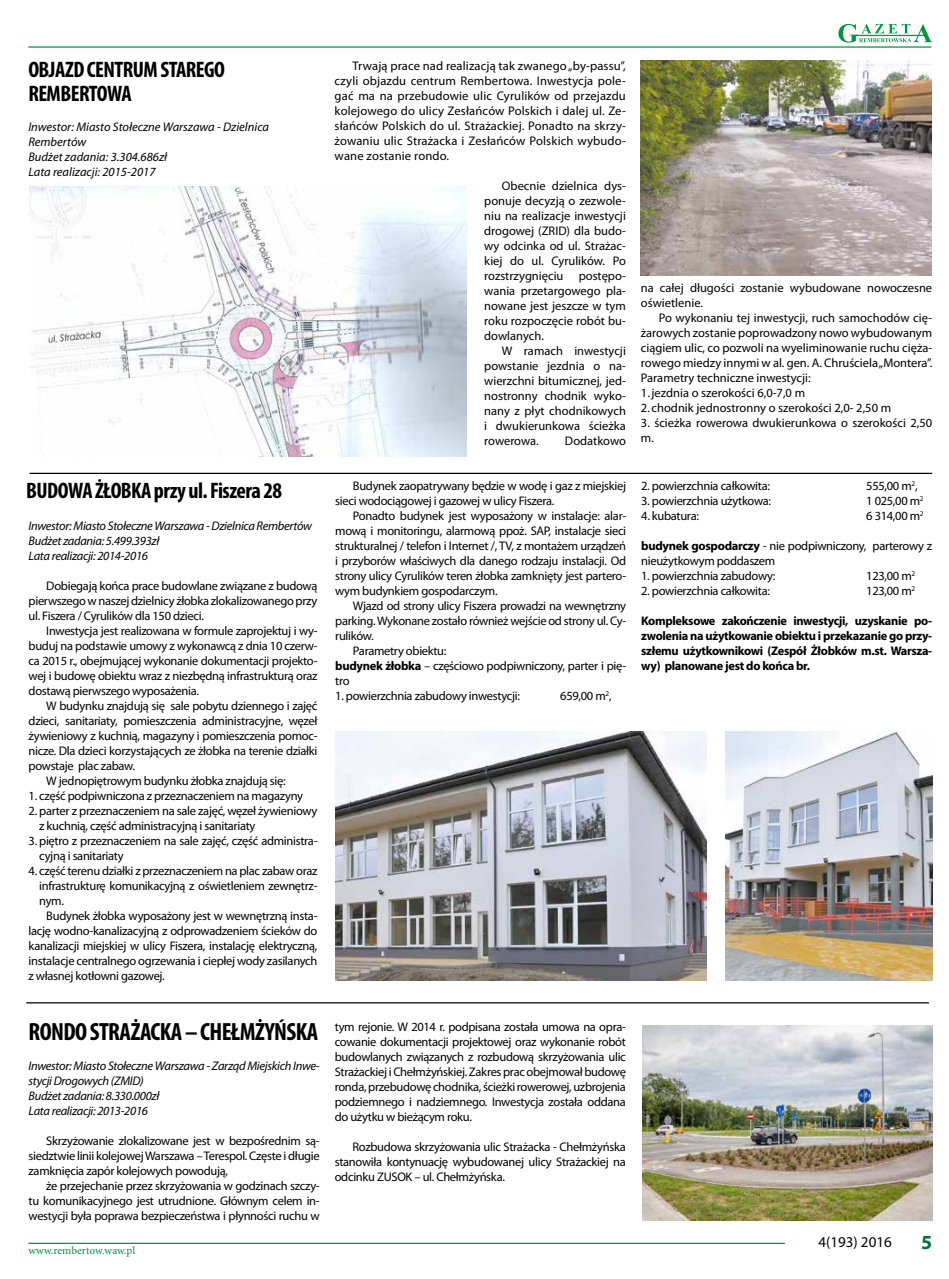
<style>
.page{position:relative;width:949px;height:1279px;background:#fff}
.page>*{position:absolute;margin:0;border:0;box-sizing:border-box;transform-origin:0 0}
.t1{font:700 condensed 25px "Myriad Pro";letter-spacing:-.025em;color:#000}
.t2{font:700 condensed 22.5px/23.8px "Myriad Pro";letter-spacing:-.025em;color:#000}
.t3{font:700 20px "Myriad Pro";color:#00713c}
.t4{font:15px "Myriad Pro";color:#000}
.t5{font:12.5px/15px "Myriad Pro";letter-spacing:-.025em;color:#000;text-align:justify}
.t6{font:italic 12.5px/15px "Myriad Pro";letter-spacing:-.025em;color:#000}
.t7{font:12.5px/15px "Myriad Pro";color:#000}
.t8{font:700 12.5px/15px "Myriad Pro";letter-spacing:-.025em;color:#000;text-align:justify}
.t9{font:italic 12.5px/15px "Myriad Pro";color:#000}
.t10{font:11.25px "Minion Pro";color:#009641}
.s1{font-weight:700}
</style>
<div class="page">
<hr style="left:28px;top:46px;width:903px;height:2px;background:#009641">
<hr style="left:28px;top:1243px;width:757px;height:1px;background:#009641">
<svg style="left:838px;top:24px;width:94px;height:19px"></svg>
<img style="left:641px;top:60px;width:290px;height:215px">
<hr style="left:30px;top:473px;width:902px;height:1px;background:#000">
<hr style="left:26px;top:1002px;width:903px;height:1px;background:#000">
<img style="left:642px;top:1025px;width:290px;height:196px">
<img style="left:335px;top:731px;width:372px;height:249px">
<img style="left:725px;top:731px;width:207px;height:249px">
<img style="left:30px;top:187px;width:437px;height:270px">
<h2 class="t2" style="left:28px;top:57px;width:198px">OBJAZD CENTRUM STAREGO<br>REMBERTOWA</h2>
<p class="t9" style="left:28px;top:119px;width:242px">Inwestor: Miasto Stołeczne Warszawa - Dzielnica<br>Rembertów<br>Budżet zadania: 3.304.686zł<br>Lata realizacji: 2015-2017</p>
<h2 class="t2" style="left:26px;top:478px;width:257px">BUDOWA ŻŁOBKA przy ul. Fiszera 28</h2>
<p class="t6" style="left:29px;top:518px;width:285px">Inwestor: Miasto Stołeczne Warszawa - Dzielnica Rembertów<br>Budżet zadania: 5.499.393zł<br>Lata realizacji: 2014-2016</p>
<p class="t5" style="left:29px;top:578px;width:290px;text-indent:18px">Dobiegają końca prace budowlane związane z budową pierwszego w naszej dzielnicy żłobka zlokalizowanego przy ul. Fiszera / Cyrulików dla 150 dzieci.</p>
<p class="t5" style="left:29px;top:623px;width:290px;text-indent:18px">Inwestycja jest realizowana w formule zaprojektuj i wy&shy;buduj na podstawie umowy z wykonawcą z dnia 10 czerw&shy;ca 2015 r., obejmującej wykonanie dokumentacji projekto&shy;wej i budowę obiektu wraz z niezbędną infrastrukturą oraz dostawą pierwszego wyposażenia.</p>
<p class="t5" style="left:46px;top:698px;width:273px">W budynku znajdują się sale pobytu dziennego i zajęć</p>
<p class="t5" style="left:29px;top:713px;width:290px">dzieci, sanitariaty, pomieszczenia administracyjne, węzeł</p>
<p class="t5" style="left:29px;top:728px;width:290px">żywieniowy z kuchnią, magazyny i pomieszczenia pomoc-</p>
<p class="t5" style="left:29px;top:743px;width:290px">nicze. Dla dzieci korzystających ze żłobka na terenie działki</p>
<p class="t5" style="left:29px;top:758px;width:108px">powstaje plac zabaw.</p>
<p class="t5" style="left:46px;top:773px;width:241px">W jednopiętrowym budynku żłobka znajdują się:</p>
<p class="t5" style="left:29px;top:788px;width:276px">1. część podpiwniczona z przeznaczeniem na magazyny</p>
<p class="t5" style="left:39px;top:803px;width:280px;text-indent:-11px">2. parter z przeznaczeniem na sale zajęć, węzeł żywieniowy z kuchnią, część administracyjną i sanitariaty</p>
<p class="t5" style="left:39px;top:833px;width:280px;text-indent:-11px">3. piętro z przeznaczeniem na sale zajęć, część administra&shy;cyjną i sanitariaty</p>
<p class="t5" style="left:29px;top:863px;width:290px">4. część terenu działki z przeznaczeniem na plac zabaw oraz</p>
<p class="t5" style="left:39px;top:878px;width:280px">infrastrukturę komunikacyjną z oświetleniem zewnętrz-</p>
<p class="t5" style="left:39px;top:893px;width:26px">nym.</p>
<p class="t5" style="left:46px;top:908px;width:273px">Budynek żłobka wyposażony jest w wewnętrzną insta-</p>
<p class="t5" style="left:29px;top:923px;width:290px">lację wodno-kanalizacyjną z odprowadzeniem ścieków do</p>
<p class="t5" style="left:29px;top:938px;width:290px">kanalizacji miejskiej w ulicy Fiszera, instalację elektryczną,</p>
<p class="t5" style="left:29px;top:953px;width:290px">instalacje centralnego ogrzewania i ciepłej wody zasilanych</p>
<p class="t5" style="left:29px;top:968px;width:138px">z własnej kotłowni gazowej.</p>
<h1 class="t1" style="left:29px;top:1016px;width:291px">RONDO STRAŻACKA – CHEŁMŻYŃSKA</h1>
<p class="t6" style="left:29px;top:1058px;width:293px">Inwestor: Miasto Stołeczne Warszawa - Zarząd Miejskich Inwe&shy;stycji Drogowych (ZMID)<br>Budżet zadania: 8.330.000zł<br>Lata realizacji: 2013-2016</p>
<p class="t5" style="left:29px;top:1133px;width:293px;text-indent:18px">Skrzyżowanie zlokalizowane jest w bezpośrednim są&shy;siedztwie linii kolejowej Warszawa – Terespol. Częste i długie zamknięcia zapór kolejowych powodują,</p>
<p class="t5" style="left:29px;top:1178px;width:293px;text-indent:18px">że przejechanie przez skrzyżowania w godzinach szczy&shy;tu komunikacyjnego jest utrudnione. Głównym celem in&shy;westycji była poprawa bezpieczeństwa i płynności ruchu w</p>
<p class="t10" style="left:28px;top:1242px;width:108px">www.rembertow.waw.pl</p>
<p class="t5" style="left:335px;top:58px;width:293px;text-indent:18px">Trwają prace nad realizacją tak zwanego „by-passu”, czyli objazdu centrum Rembertowa. Inwestycja pole&shy;gać ma na przebudowie ulic Cyrulików od przejazdu kolejowego do ulicy Zesłańców Polskich i dalej ul. Ze&shy;słańców Polskich do ul. Strażackiej. Ponadto na skrzy&shy;żowaniu ulic Strażacka i Zesłańców Polskich wybudo&shy;wane zostanie rondo.</p>
<p class="t5" style="left:484px;top:178px;width:143px;text-indent:18px">Obecnie dzielnica dys&shy;ponuje decyzją o zezwole&shy;niu na realizacje inwestycji drogowej (ZRID) dla budo&shy;wy odcinka od ul. Strażac&shy;kiej do ul. Cyrulików. Po rozstrzygnięciu postępo&shy;wania przetargowego pla&shy;nowane jest jeszcze w tym roku rozpoczęcie robót bu&shy;dowlanych.</p>
<p class="t5" style="left:484px;top:343px;width:143px;text-indent:18px">W ramach inwestycji powstanie jezdnia o na&shy;wierzchni bitumicznej, jed&shy;nostronny chodnik wyko&shy;nany z płyt chodnikowych i dwukierunkowa ścieżka rowerowa.</p>
<p class="t7" style="left:565px;top:433px;width:62px">Dodatkowo</p>
<p class="t5" style="left:335px;top:478px;width:292px;text-indent:18px">Budynek zaopatrywany będzie w wodę i gaz z miejskiej sieci wodociągowej i gazowej w ulicy Fiszera.</p>
<p class="t5" style="left:335px;top:508px;width:292px;text-indent:18px">Ponadto budynek jest wyposażony w instalacje: alar&shy;mową i monitoringu, alarmową ppoż. SAP, instalacje sieci strukturalnej / telefon i Internet /, TV, z montażem urządzeń i przyborów właściwych dla danego rodzaju instalacji. Od strony ulicy Cyrulików teren żłobka zamknięty jest partero&shy;wym budynkiem gospodarczym.</p>
<p class="t5" style="left:353px;top:598px;width:275px">Wjazd od strony ulicy Fiszera prowadzi na wewnętrzny</p>
<p class="t5" style="left:335px;top:613px;width:292px">parking. Wykonane zostało również wejście od strony ul. Cy-</p>
<p class="t5" style="left:335px;top:628px;width:40px">rulików.</p>
<p class="t5" style="left:353px;top:643px;width:95px">Parametry obiektu:</p>
<p class="t5" style="left:335px;top:658px;width:292px"><span class="s1">budynek żłobka</span> – częściowo podpiwniczony, parter i pię-</p>
<p class="t5" style="left:335px;top:673px;width:16px">tro</p>
<p class="t5" style="left:335px;top:688px;width:186px">1. powierzchnia zabudowy inwestycji:</p>
<p class="t5" style="left:560px;top:688px;width:53px">659,00 m<sup>2</sup>,</p>
<p class="t7" style="left:641px;top:280px;width:293px">na całej długości zostanie wybudowane nowoczesne oświetlenie.</p>
<p class="t5" style="left:641px;top:310px;width:293px;text-indent:18px">Po wykonaniu tej inwestycji, ruch samochodów cię&shy;żarowych zostanie poprowadzony nowo wybudowanym ciągiem ulic, co pozwoli na wyeliminowanie ruchu cięża&shy;rowego miedzy innymi w al. gen. A. Chruściela „Montera”.<br>Parametry techniczne inwestycji:</p>
<p class="t7" style="left:641px;top:385px;width:166px">1. jezdnia o szerokości 6,0-7,0 m</p>
<p class="t7" style="left:641px;top:400px;width:252px">2. chodnik jednostronny o szerokości 2,0- 2,50 m</p>
<p class="t7" style="left:641px;top:415px;width:293px">3. ścieżka rowerowa dwukierunkowa o szerokości 2,50 m.</p>
<p class="t5" style="left:641px;top:478px;width:130px">2. powierzchnia całkowita:</p>
<p class="t5" style="left:866px;top:478px;width:53px">555,00 m<sup>2</sup>,</p>
<p class="t5" style="left:641px;top:493px;width:131px">3. powierzchnia użytkowa:</p>
<p class="t5" style="left:866px;top:493px;width:59px">1 025,00 m<sup>2</sup></p>
<p class="t5" style="left:641px;top:508px;width:59px">4. kubatura:</p>
<p class="t5" style="left:866px;top:508px;width:59px">6 314,00 m<sup>2</sup></p>
<p class="t5" style="left:641px;top:538px;width:292px"><span class="s1">budynek gospodarczy</span> - nie podpiwniczony, parterowy z nieużytkowym poddaszem</p>
<p class="t5" style="left:641px;top:568px;width:136px">1. powierzchnia zabudowy:</p>
<p class="t5" style="left:866px;top:568px;width:50px">123,00 m<sup>2</sup></p>
<p class="t5" style="left:641px;top:583px;width:130px">2. powierzchnia całkowita:</p>
<p class="t5" style="left:866px;top:583px;width:50px">123,00 m<sup>2</sup></p>
<p class="t8" style="left:641px;top:613px;width:292px">Kompleksowe zakończenie inwestycji, uzyskanie po&shy;zwolenia na użytkowanie obiektu i przekazanie go przy&shy;szłemu użytkownikowi (Zespół Żłobków m.st. Warsza&shy;wy) planowane jest do końca br.</p>
<p class="t5" style="left:335px;top:1018px;width:293px">tym rejonie. W 2014 r. podpisana została umowa na opra&shy;cowanie dokumentacji projektowej oraz wykonanie robót budowlanych związanych z rozbudową skrzyżowania ulic Strażackiej i Chełmżyńskiej. Zakres prac obejmował budowę ronda, przebudowę chodnika, ścieżki rowerowej, uzbrojenia podziemnego i nadziemnego. Inwestycja została oddana do użytku w bieżącym roku.</p>
<p class="t5" style="left:335px;top:1138px;width:293px;text-indent:18px">Rozbudowa skrzyżowania ulic Strażacka - Chełmżyńska stanowiła kontynuację wybudowanej ulicy Strażackiej na odcinku ZUSOK – ul. Chełmżyńska.</p>
<p class="t4" style="left:818px;top:1233px;width:75px">4(193) 2016</p>
<h3 class="t3" style="left:921px;top:1229px;width:13px">5</h3>
</div>
